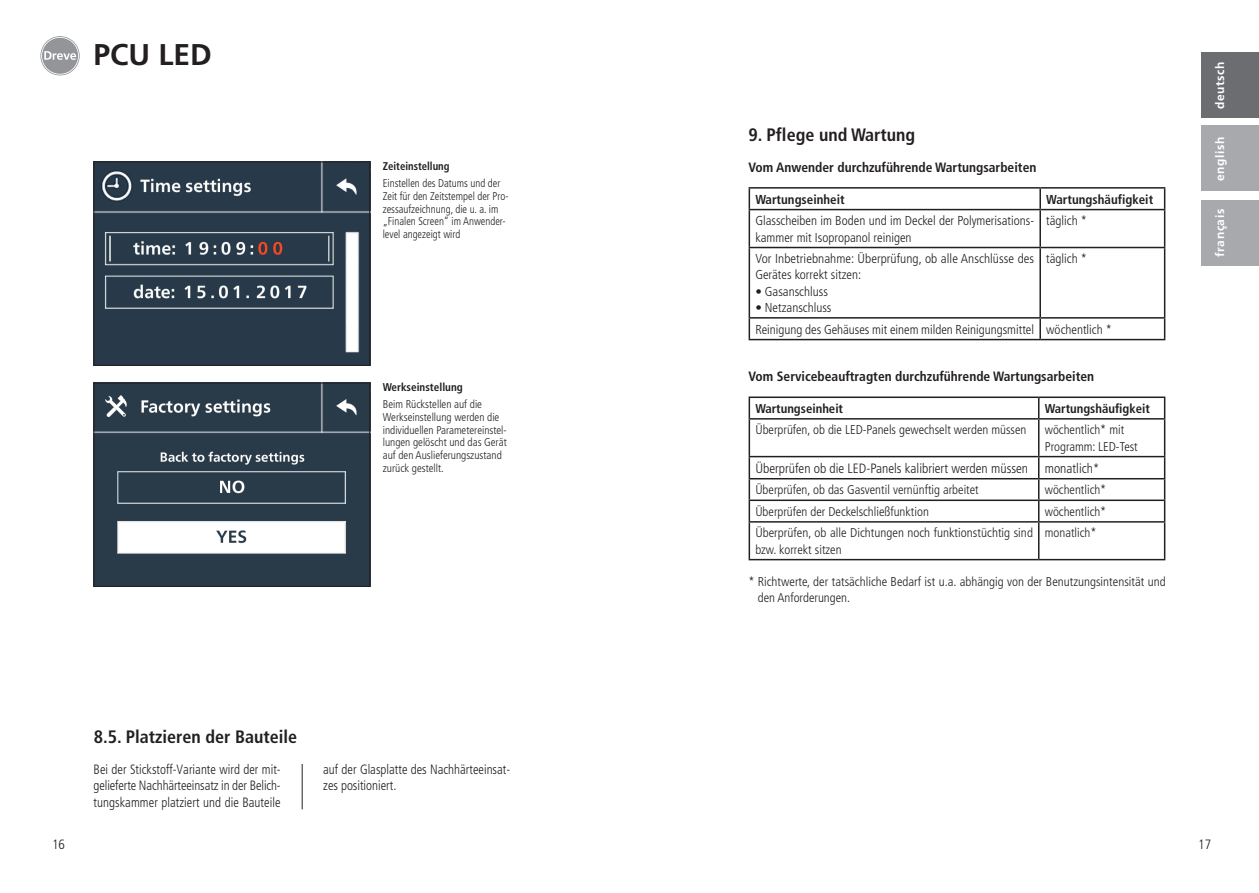
<style>
.page{position:relative;width:1259px;height:893px;background:#fff}
.page>*{position:absolute;margin:0;border:0;box-sizing:border-box;transform-origin:0 0}
.t1{font:700 30px "Frutiger LT";color:#231f20}
.t2{font:700 condensed 18px "Frutiger LT";color:#231f20}
.t3{font:300 condensed 13.5px/16.2px "Frutiger LT";color:#231f20;text-align:justify;scale:.95 1}
.t4{font:700 condensed 13.5px "Frutiger LT";color:#231f20}
.t5{font:300 condensed 13.5px "Frutiger LT";color:#231f20}
.t6{font:300 condensed 12.9px/16.2px "Frutiger LT";color:#231f20}
.t7{font:700 condensed 12.9px "Frutiger LT";color:#231f20}
.t8{font:300 condensed 12.75px/16.2px "Frutiger LT";color:#231f20}
.t9{font:700 condensed 12.75px "Frutiger LT";color:#231f20}
.t10{font:700 12px "Frutiger LT";letter-spacing:.05em;color:#fff}
.t11{font:300 condensed 11.25px/12.8px "Frutiger LT";color:#231f20}
.t12{font:300 condensed 11.25px/12.8px "Frutiger LT";color:#231f20;scale:.95 1}
.t13{font:700 condensed 11.25px "Frutiger LT";color:#231f20}
.t14{font:700 condensed 11.25px "Frutiger LT";color:#231f20;scale:.95 1}
.s1{font-size:12.75px}
</style>
<div class="page">
<div style="left:1201px;top:52px;width:58px;height:65px;background:#6c6d70"></div>
<div style="left:1201px;top:126px;width:58px;height:65px;background:#a8a9ad"></div>
<div style="left:1201px;top:200px;width:58px;height:65px;background:#a8a9ad"></div>
<svg style="left:40px;top:36px;width:40px;height:39px"></svg>
<svg style="left:41px;top:37px;width:38px;height:38px"></svg>
<img style="left:96px;top:164px;width:272px;height:200px">
<div style="left:94px;top:162px;width:276px;height:204px;border:1px solid #231f20"></div>
<img style="left:96px;top:385px;width:272px;height:200px">
<div style="left:94px;top:383px;width:276px;height:204px;border:1px solid #231f20"></div>
<hr style="left:748px;top:187px;width:292px;height:2px;background:#231f20">
<hr style="left:748px;top:189px;width:2px;height:20px;background:#231f20">
<hr style="left:1040px;top:187px;width:125px;height:2px;background:#231f20">
<hr style="left:1039px;top:189px;width:2px;height:20px;background:#231f20">
<svg style="left:1164px;top:189px;width:1px;height:20px"></svg>
<hr style="left:748px;top:209px;width:292px;height:1px;background:#231f20">
<hr style="left:748px;top:210px;width:2px;height:37px;background:#231f20">
<hr style="left:1040px;top:209px;width:125px;height:1px;background:#231f20">
<hr style="left:1039px;top:210px;width:2px;height:37px;background:#231f20">
<hr style="left:1164px;top:210px;width:1px;height:37px;background:#231f20">
<hr style="left:748px;top:247px;width:292px;height:1px;background:#231f20">
<hr style="left:748px;top:248px;width:2px;height:69px;background:#231f20">
<hr style="left:1040px;top:247px;width:125px;height:1px;background:#231f20">
<hr style="left:1039px;top:248px;width:2px;height:69px;background:#231f20">
<hr style="left:1164px;top:248px;width:1px;height:69px;background:#231f20">
<hr style="left:748px;top:317px;width:292px;height:2px;background:#231f20">
<hr style="left:748px;top:319px;width:2px;height:20px;background:#231f20">
<hr style="left:1040px;top:317px;width:125px;height:2px;background:#231f20">
<hr style="left:1039px;top:319px;width:2px;height:20px;background:#231f20">
<svg style="left:1164px;top:319px;width:1px;height:20px"></svg>
<hr style="left:748px;top:339px;width:292px;height:1px;background:#231f20">
<hr style="left:1040px;top:339px;width:125px;height:1px;background:#231f20">
<hr style="left:748px;top:396px;width:290px;height:2px;background:#231f20">
<hr style="left:748px;top:398px;width:2px;height:20px;background:#231f20">
<hr style="left:1038px;top:396px;width:127px;height:2px;background:#231f20">
<svg style="left:1038px;top:398px;width:1px;height:20px"></svg>
<svg style="left:1164px;top:398px;width:1px;height:20px"></svg>
<hr style="left:748px;top:418px;width:290px;height:2px;background:#231f20">
<hr style="left:748px;top:420px;width:2px;height:36px;background:#231f20">
<hr style="left:1038px;top:418px;width:127px;height:2px;background:#231f20">
<hr style="left:1038px;top:420px;width:1px;height:36px;background:#231f20">
<hr style="left:1164px;top:420px;width:1px;height:36px;background:#231f20">
<hr style="left:748px;top:456px;width:290px;height:1px;background:#231f20">
<hr style="left:748px;top:457px;width:2px;height:21px;background:#231f20">
<hr style="left:1038px;top:456px;width:127px;height:1px;background:#231f20">
<hr style="left:748px;top:478px;width:290px;height:1px;background:#231f20">
<hr style="left:748px;top:479px;width:2px;height:21px;background:#231f20">
<hr style="left:1038px;top:478px;width:127px;height:1px;background:#231f20">
<hr style="left:748px;top:500px;width:290px;height:1px;background:#231f20">
<hr style="left:748px;top:501px;width:2px;height:20px;background:#231f20">
<hr style="left:1038px;top:500px;width:127px;height:1px;background:#231f20">
<svg style="left:1038px;top:457px;width:1px;height:64px"></svg>
<svg style="left:1164px;top:457px;width:1px;height:64px"></svg>
<hr style="left:748px;top:521px;width:290px;height:2px;background:#231f20">
<hr style="left:748px;top:523px;width:2px;height:36px;background:#231f20">
<hr style="left:1038px;top:521px;width:127px;height:2px;background:#231f20">
<hr style="left:1038px;top:523px;width:1px;height:36px;background:#231f20">
<hr style="left:1164px;top:523px;width:1px;height:36px;background:#231f20">
<hr style="left:748px;top:559px;width:290px;height:1px;background:#231f20">
<hr style="left:1038px;top:559px;width:127px;height:1px;background:#231f20">
<hr style="left:302px;top:764px;width:1px;height:45px;background:#231f20">
<h1 class="t1" style="left:94px;top:37px;width:120px">PCU LED</h1>
<p class="t14" style="left:383px;top:159px;width:72px">Zeiteinstellung</p>
<p class="t12" style="left:383px;top:177px;width:134px">Einstellen des Datums und der<br>Zeit für den Zeitstempel der Pro&shy;zessaufzeichnung, die u. a. im „Finalen Screen“ im Anwender&shy;level angezeigt wird</p>
<p class="t13" style="left:383px;top:381px;width:81px">Werkseinstellung</p>
<p class="t11" style="left:383px;top:398px;width:126px">Beim Rückstellen auf die<br>Werkseinstellung werden die individuellen Parametereinstel&shy;lungen gelöscht und das Gerät auf den Auslieferungszustand zurück gestellt.</p>
<p class="t5" style="left:52px;top:837px;width:14px">16</p>
<h2 class="t2" style="left:94px;top:727px;width:205px">8.5. Platzieren der Bauteile</h2>
<p class="t3" style="left:94px;top:761px;width:198px">Bei der Stickstoff-Variante wird der mit&shy;gelieferte Nachhärteeinsatz in der Belich&shy;tungskammer platziert und die Bauteile</p>
<p class="t3" style="left:323px;top:761px;width:198px">auf der Glasplatte des Nachhärteeinsat&shy;zes positioniert.</p>
<h2 class="t2" style="left:748px;top:124px;width:168px">9. Pflege und Wartung</h2>
<p class="t4" style="left:748px;top:159px;width:289px">Vom Anwender durchzuführende Wartungsarbeiten</p>
<p class="t7" style="left:755px;top:191px;width:91px">Wartungseinheit</p>
<p class="t7" style="left:1046px;top:191px;width:108px">Wartungshäufigkeit</p>
<p class="t6" style="left:755px;top:213px;width:280px">Glasscheiben im Boden und im Deckel der Polymerisations&shy;kammer mit Isopropanol reinigen</p>
<p class="t6" style="left:1046px;top:213px;width:42px">täglich <span class="s1">*</span></p>
<p class="t6" style="left:755px;top:251px;width:280px">Vor Inbetriebnahme: Überprüfung, ob alle Anschlüsse des<br>Gerätes korrekt sitzen:</p>
<p class="t6" style="left:755px;top:283px;width:74px">• Gasanschluss</p>
<p class="t6" style="left:755px;top:299px;width:78px">• Netzanschluss</p>
<p class="t6" style="left:1046px;top:251px;width:42px">täglich <span class="s1">*</span></p>
<p class="t6" style="left:755px;top:321px;width:358px">Reinigung des Gehäuses mit einem milden Reinigungsmittel wöchentlich <span class="s1">*</span></p>
<p class="t4" style="left:748px;top:368px;width:347px">Vom Servicebeauftragten durchzuführende Wartungsarbeiten</p>
<p class="t9" style="left:755px;top:401px;width:89px">Wartungseinheit</p>
<p class="t9" style="left:1044px;top:401px;width:107px">Wartungshäufigkeit</p>
<p class="t8" style="left:755px;top:422px;width:273px">Überprüfen, ob die LED-Panels gewechselt werden müssen</p>
<p class="t8" style="left:1044px;top:422px;width:95px">wöchentlich* mit<br>Programm: LED-Test</p>
<p class="t5" style="left:755px;top:460px;width:345px">Überprüfen ob die LED-Panels kalibriert werden müssen monatlich<span class="s1">*</span></p>
<p class="t8" style="left:755px;top:482px;width:225px">Überprüfen, ob das Gasventil vernünftig arbeitet</p>
<p class="t8" style="left:1044px;top:482px;width:63px">wöchentlich*</p>
<p class="t8" style="left:755px;top:503px;width:175px">Überprüfen der Deckelschließfunktion</p>
<p class="t8" style="left:1044px;top:503px;width:63px">wöchentlich*</p>
<p class="t8" style="left:755px;top:525px;width:279px">Überprüfen, ob alle Dichtungen noch funktionstüchtig sind bzw. korrekt sitzen</p>
<p class="t8" style="left:1044px;top:525px;width:53px">monatlich*</p>
<p class="t8" style="left:758px;top:574px;width:409px;text-indent:-9px">* Richtwerte, der tatsächliche Bedarf ist u.a. abhängig von der Benutzungsintensität und den Anforderungen.</p>
<p class="t10" style="left:1212px;top:109px;width:49px;rotate:-90deg">deutsch</p>
<p class="t10" style="left:1212px;top:181px;width:46px;rotate:-90deg">english</p>
<p class="t10" style="left:1212px;top:257px;width:50px;rotate:-90deg">français</p>
<p class="t5" style="left:1198px;top:837px;width:14px">17</p>
</div>
